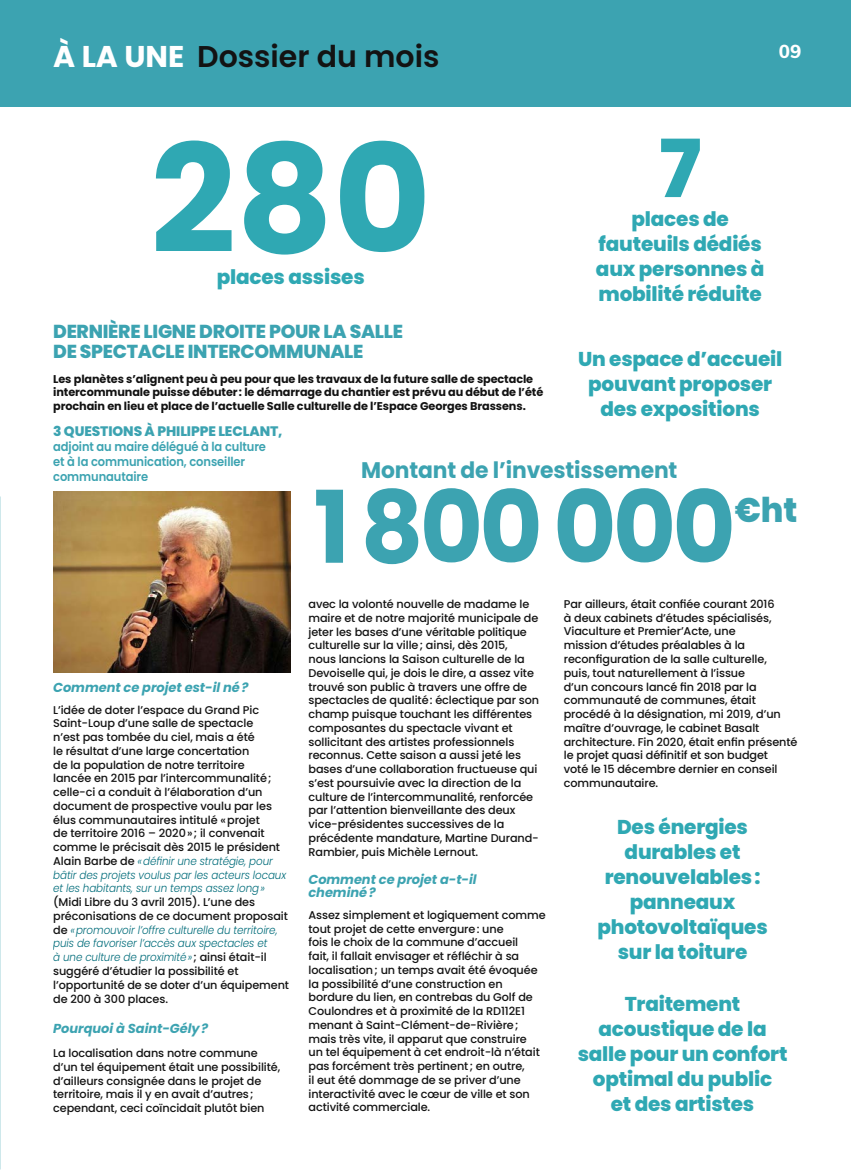
<style>
.page{position:relative;width:851px;height:1170px;background:#fff}
.page>*{position:absolute;margin:0;border:0;box-sizing:border-box;transform-origin:0 0}
.t1{font:700 150px "Poppins";color:#2fa8b3}
.t2{font:700 100px "Poppins";letter-spacing:-.04em;color:#3ca3b1}
.t3{font:800 80px "Poppins";color:#2fa8b3}
.t4{font:800 34.12px "Poppins";color:#3ca3b1}
.t5{font:600 30px "Poppins";color:#131313}
.t6{font:700 22.5px "Poppins";letter-spacing:-.01em;color:#3ca3b1}
.t7{font:800 20px/25px "Poppins";letter-spacing:-.01em;color:#2fa8b3;text-align:center}
.t8{font:800 18.75px/20px "Poppins";letter-spacing:-.015em;color:#3ca3b1}
.t9{font:800 18.75px "Nunito Sans";color:#fff}
.t10{font:800 13.75px "Poppins";letter-spacing:-.01em;color:#3ca3b1}
.t11{font:italic 700 13px/13.8px "Poppins";letter-spacing:-.005em;color:#3ca3b1}
.t12{font:600 12.5px/15px "Poppins";letter-spacing:-.01em;color:#3ca3b1;scale:.92 1}
.t13{font:500 11.25px/13.8px "Poppins";letter-spacing:-.01em;color:#131313}
.t14{font:700 11.25px/13.8px "Poppins";letter-spacing:-.01em;color:#131313}
.s1{font-weight:700;color:#fff}
.s2{font-weight:300;font-style:italic;color:#006c7a}
</style>
<div class="page">
<img style="left:53px;top:491px;width:238px;height:181px">
<div style="left:0;top:0;width:850px;height:106px;background:#3ca3b1"></div>
<h3 class="t5" style="left:53px;top:39px;width:387px"><span class="s1">À LA UNE</span> Dossier du mois</h3>
<h3 class="t9" style="left:778px;top:37px;width:24px">09</h3>
<h1 class="t1" style="left:150px;top:113px;width:282px">280</h1>
<h3 class="t7" style="left:217px;top:265px;width:149px">places assises</h3>
<h3 class="t3" style="left:659px;top:123px;width:43px">7</h3>
<h3 class="t7" style="left:596px;top:206px;width:170px">places de fauteuils dédiés aux personnes à mobilité réduite</h3>
<h3 class="t8" style="left:53px;top:322px;width:351px">DERNIÈRE LIGNE DROITE POUR LA SALLE<br>DE SPECTACLE INTERCOMMUNALE</h3>
<p class="t14" style="left:53px;top:372px;width:491px">Les planètes s’alignent peu à peu pour que les travaux de la future salle de spectacle intercommunale puisse débuter : le démarrage du chantier est prévu au début de l’été prochain en lieu et place de l’actuelle Salle culturelle de l’Espace Georges Brassens.</p>
<p class="t10" style="left:53px;top:423px;width:231px">3 QUESTIONS À PHILIPPE LECLANT,</p>
<p class="t12" style="left:53px;top:439px;width:233px">adjoint au maire délégué à la culture et à la communication, conseiller communautaire</p>
<h3 class="t7" style="left:578px;top:346px;width:206px">Un espace d’accueil pouvant proposer des expositions</h3>
<h3 class="t6" style="left:361px;top:457px;width:317px">Montant de l’investissement</h3>
<h2 class="t2" style="left:313px;top:469px;width:423px">1800000</h2>
<h3 class="t4" style="left:734px;top:490px;width:64px">€ht</h3>
<p class="t11" style="left:53px;top:680px;width:197px">Comment ce projet est-il né?</p>
<p class="t13" style="left:53px;top:702px;width:234px">L’idée de doter l’espace du Grand Pic Saint-Loup d’une salle de spectacle<br>n’est pas tombée du ciel, mais a été<br>le résultat d’une large concertation<br>de la population de notre territoire<br>lancée en 2015 par l’intercommunalité; celle-ci a conduit à l’élaboration d’un document de prospective voulu par les élus communautaires intitulé «projet<br>de territoire 2016 – 2020»; il convenait comme le précisait dès 2015 le président Alain Barbe de <span class="s2">« définir une stratégie, pour bâtir des projets voulus par les acteurs locaux et les habitants, sur un temps assez long »</span></p>
<p class="t13" style="left:53px;top:895px;width:237px">(Midi Libre du 3 avril 2015). L’une des préconisations de ce document proposait de <span class="s2">« promouvoir l’offre culturelle du territoire, puis de favoriser l’accès aux spectacles et<br>à une culture de proximité »</span> ; ainsi était-il suggéré d’étudier la possibilité et l’opportunité de se doter d’un équipement de 200 à 300 places.</p>
<p class="t11" style="left:53px;top:1021px;width:157px">Pourquoi à Saint-Gély?</p>
<p class="t13" style="left:53px;top:1046px;width:228px">La localisation dans notre commune d’un tel équipement était une possibilité, d’ailleurs consignée dans le projet de territoire, mais il y en avait d’autres; cependant, ceci coïncidait plutôt bien</p>
<p class="t13" style="left:308px;top:597px;width:232px">avec la volonté nouvelle de madame le maire et de notre majorité municipale de jeter les bases d’une véritable politique culturelle sur la ville; ainsi, dès 2015,<br>nous lancions la Saison culturelle de la Devoiselle qui, je dois le dire, a assez vite trouvé son public à travers une offre de spectacles de qualité: éclectique par son champ puisque touchant les différentes composantes du spectacle vivant et sollicitant des artistes professionnels reconnus. Cette saison a aussi jeté les bases d’une collaboration fructueuse qui s’est poursuivie avec la direction de la culture de l’intercommunalité, renforcée par l’attention bienveillante des deux vice-présidentes successives de la précédente mandature, Martine Durand-Rambier, puis Michèle Lernout.</p>
<p class="t11" style="left:308px;top:872px;width:170px">Comment ce projet a-t-il cheminé?</p>
<p class="t13" style="left:308px;top:908px;width:238px">Assez simplement et logiquement comme tout projet de cette envergure: une<br>fois le choix de la commune d’accueil<br>fait, il fallait envisager et réfléchir à sa localisation; un temps avait été évoquée la possibilité d’une construction en bordure du lien, en contrebas du Golf de Coulondres et à proximité de la RD112E1 menant à Saint-Clément-de-Rivière; mais très vite, il apparut que construire<br>un tel équipement à cet endroit-là n’était pas forcément très pertinent; en outre,<br>il eut été dommage de se priver d’une interactivité avec le cœur de ville et son activité commerciale.</p>
<p class="t13" style="left:563px;top:597px;width:235px">Par ailleurs, était confiée courant 2016<br>à deux cabinets d’études spécialisés, Viaculture et Premier’Acte, une<br>mission d’études préalables à la reconfiguration de la salle culturelle,<br>puis, tout naturellement à l’issue<br>d’un concours lancé fin 2018 par la communauté de communes, était procédé à la désignation, mi 2019, d’un maître d’ouvrage, le cabinet Basalt architecture. Fin 2020, était enfin présenté le projet quasi définitif et son budget<br>voté le 15 décembre dernier en conseil communautaire.</p>
<h3 class="t7" style="left:597px;top:814px;width:172px">Des énergies durables et renouvelables: panneaux photovoltaïques sur la toiture</h3>
<h3 class="t7" style="left:577px;top:991px;width:211px">Traitement acoustique de la salle pour un confort optimal du public<br>et des artistes</h3>
</div>
